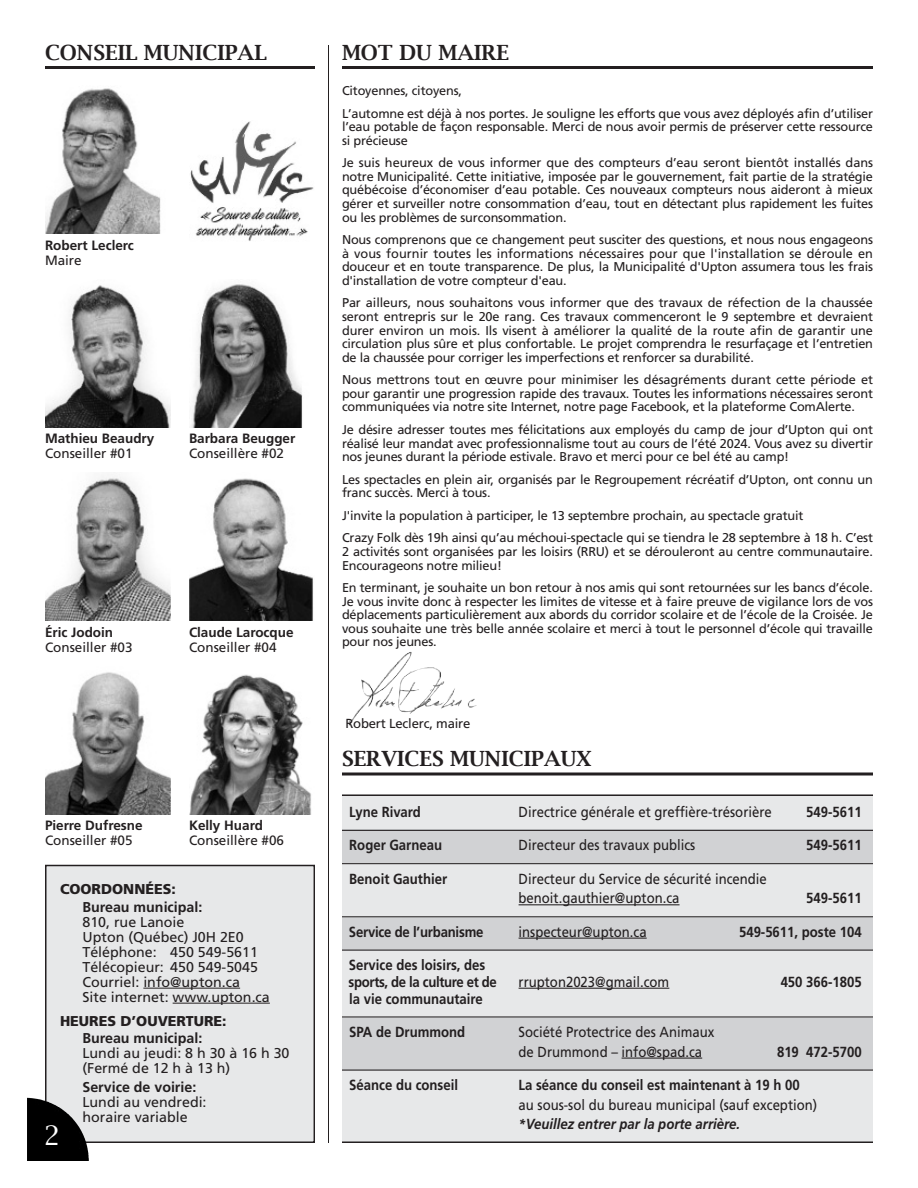
<style>
.page{position:relative;width:918px;height:1188px;background:#fff}
.page>*{position:absolute;margin:0;border:0;box-sizing:border-box;transform-origin:0 0}
.t1{font:27px "Lucida Bright";color:#fff}
.t2{font:600 21px "Lucida Bright";color:#231f20}
.t3{font:14.7px/19.8px "Frutiger";color:#231f20;scale:.9 1}
.t4{font:700 14.7px/16.8px "Frutiger";color:#231f20;scale:.9 1}
.t5{font:italic 700 14.7px "Frutiger";color:#231f20;scale:.9 1}
.t6{font:14.25px/15px "Frutiger";color:#231f20}
.t7{font:700 14.25px "Frutiger";color:#231f20}
.t8{font:900 14.25px "Frutiger";color:#231f20}
.t9{font:700 13.5px "Frutiger";color:#231f20}
.t10{font:13.5px "Frutiger";color:#231f20}
.t11{font:13.2px "Frutiger";letter-spacing:-.015em;color:#231f20}
.t12{font:12.75px/13.5px "Frutiger";letter-spacing:-.015em;color:#231f20;text-align:justify}
</style>
<div class="page">
<img style="left:348px;top:652px;width:114px;height:74px">
<div style="left:46px;top:866px;width:268px;height:275px;background:#e7e8e9"></div>
<div style="left:45px;top:865px;width:270px;height:278px;border:2px solid #231f20"></div>
<hr style="left:143px;top:988px;width:97px;height:1px;background:#231f20">
<hr style="left:173px;top:1003px;width:97px;height:1px;background:#231f20">
<img style="left:27px;top:1098px;width:62px;height:63px">
<hr style="left:45px;top:66px;width:270px;height:3px;background:#231f20">
<hr style="left:342px;top:66px;width:531px;height:3px;background:#231f20">
<svg style="left:342px;top:772px;width:531px;height:4px;background:#595657"></svg>
<img style="left:45px;top:285px;width:126px;height:143px">
<img style="left:45px;top:476px;width:126px;height:145px">
<img style="left:45px;top:672px;width:126px;height:142px">
<img style="left:190px;top:284px;width:112px;height:144px">
<img style="left:189px;top:478px;width:124px;height:143px">
<img style="left:189px;top:674px;width:122px;height:140px">
<img style="left:190px;top:121px;width:124px;height:120px">
<div style="left:342px;top:830px;width:531px;height:33px;background:#d1d2d4"></div>
<div style="left:342px;top:917px;width:531px;height:33px;background:#d1d2d4"></div>
<div style="left:342px;top:1017px;width:531px;height:53px;background:#d1d2d4"></div>
<div style="left:342px;top:796px;width:531px;height:34px;background:#e7e8e9"></div>
<div style="left:342px;top:864px;width:531px;height:53px;background:#e7e8e9"></div>
<div style="left:342px;top:950px;width:531px;height:67px;background:#e7e8e9"></div>
<div style="left:342px;top:1070px;width:531px;height:72px;background:#e7e8e9"></div>
<hr style="left:342px;top:794px;width:531px;height:2px;background:#231f20">
<hr style="left:342px;top:830px;width:531px;height:1px;background:#231f20">
<hr style="left:342px;top:863px;width:531px;height:1px;background:#231f20">
<hr style="left:519px;top:904px;width:161px;height:1px;background:#231f20">
<hr style="left:342px;top:916px;width:531px;height:1px;background:#231f20">
<hr style="left:519px;top:938px;width:128px;height:1px;background:#231f20">
<hr style="left:342px;top:950px;width:531px;height:1px;background:#231f20">
<hr style="left:519px;top:988px;width:150px;height:1px;background:#231f20">
<hr style="left:342px;top:1017px;width:531px;height:1px;background:#231f20">
<hr style="left:622px;top:1058px;width:80px;height:1px;background:#231f20">
<hr style="left:342px;top:1070px;width:531px;height:1px;background:#231f20">
<hr style="left:342px;top:1141px;width:531px;height:2px;background:#231f20">
<hr style="left:328px;top:45px;width:1px;height:1098px;background:#231f20">
<img style="left:45px;top:88px;width:116px;height:145px">
<h2 class="t2" style="left:45px;top:39px;width:223px">CONSEIL MUNICIPAL</h2>
<h2 class="t2" style="left:342px;top:39px;width:169px">MOT DU MAIRE</h2>
<p class="t9" style="left:45px;top:240px;width:90px">Robert Leclerc</p>
<p class="t10" style="left:45px;top:255px;width:38px">Maire</p>
<p class="t9" style="left:45px;top:433px;width:111px">Mathieu Beaudry</p>
<p class="t10" style="left:45px;top:448px;width:89px">Conseiller #01</p>
<p class="t9" style="left:189px;top:433px;width:108px">Barbara Beugger</p>
<p class="t10" style="left:189px;top:448px;width:97px">Conseillère #02</p>
<p class="t9" style="left:45px;top:627px;width:70px">Éric Jodoin</p>
<p class="t10" style="left:45px;top:642px;width:89px">Conseiller #03</p>
<p class="t9" style="left:189px;top:627px;width:106px">Claude Larocque</p>
<p class="t10" style="left:189px;top:642px;width:89px">Conseiller #04</p>
<p class="t9" style="left:45px;top:820px;width:99px">Pierre Dufresne</p>
<p class="t10" style="left:45px;top:835px;width:89px">Conseiller #05</p>
<p class="t9" style="left:189px;top:820px;width:75px">Kelly Huard</p>
<p class="t10" style="left:189px;top:835px;width:97px">Conseillère #06</p>
<p class="t8" style="left:60px;top:884px;width:117px">COORDONNÉES:</p>
<p class="t7" style="left:82px;top:901px;width:121px">Bureau municipal:</p>
<p class="t6" style="left:82px;top:915px;width:189px">810, rue Lanoie<br>Upton (Québec) J0H 2E0<br>Téléphone: 450 549-5611<br>Télécopieur: 450 549-5045<br>Courriel: info@upton.ca<br>Site internet: www.upton.ca</p>
<p class="t8" style="left:60px;top:1015px;width:168px">HEURES D’OUVERTURE:</p>
<p class="t7" style="left:83px;top:1032px;width:121px">Bureau municipal:</p>
<p class="t6" style="left:83px;top:1047px;width:209px">Lundi au jeudi: 8 h 30 à 16 h 30 (Fermé de 12 h à 13 h)</p>
<p class="t7" style="left:83px;top:1082px;width:115px">Service de voirie:</p>
<p class="t6" style="left:83px;top:1096px;width:126px">Lundi au vendredi: horaire variable</p>
<h1 class="t1" style="left:44px;top:1119px;width:18px">2</h1>
<p class="t12" style="left:342px;top:80px;width:532px;line-height:22.5px">Citoyennes, citoyens,<br>L’automne est déjà à nos portes. Je souligne les efforts que vous avez déployés afin d’utiliser</p>
<p class="t12" style="left:342px;top:121px;width:533px">l’eau potable de façon responsable. Merci de nous avoir permis de préserver cette ressource si précieuse</p>
<p class="t12" style="left:342px;top:157px;width:533px">Je suis heureux de vous informer que des compteurs d’eau seront bientôt installés dans notre Municipalité. Cette initiative, imposée par le gouvernement, fait partie de la stratégie québécoise d’économiser d’eau potable. Ces nouveaux compteurs nous aideront à mieux gérer et surveiller notre consommation d’eau, tout en détectant plus rapidement les fuites ou les problèmes de surconsommation.</p>
<p class="t12" style="left:342px;top:234px;width:533px">Nous comprenons que ce changement peut susciter des questions, et nous nous engageons à vous fournir toutes les informations nécessaires pour que l'installation se déroule en douceur et en toute transparence. De plus, la Municipalité d'Upton assumera tous les frais d'installation de votre compteur d'eau.</p>
<p class="t12" style="left:342px;top:297px;width:533px">Par ailleurs, nous souhaitons vous informer que des travaux de réfection de la chaussée seront entrepris sur le 20e rang. Ces travaux commenceront le 9 septembre et devraient durer environ un mois. Ils visent à améliorer la qualité de la route afin de garantir une circulation plus sûre et plus confortable. Le projet comprendra le resurfaçage et l’entretien de la chaussée pour corriger les imperfections et renforcer sa durabilité.</p>
<p class="t12" style="left:342px;top:374px;width:533px">Nous mettrons tout en œuvre pour minimiser les désagréments durant cette période et pour garantir une progression rapide des travaux. Toutes les informations nécessaires seront communiquées via notre site Internet, notre page Facebook, et la plateforme ComAlerte.</p>
<p class="t12" style="left:342px;top:424px;width:532px">Je désire adresser toutes mes félicitations aux employés du camp de jour d’Upton qui ont réalisé leur mandat avec professionnalisme tout au cours de l’été 2024. Vous avez su divertir nos jeunes durant la période estivale. Bravo et merci pour ce bel été au camp!</p>
<p class="t12" style="left:342px;top:474px;width:533px">Les spectacles en plein air, organisés par le Regroupement récréatif d’Upton, ont connu un franc succès. Merci à tous.</p>
<p class="t12" style="left:342px;top:505px;width:532px;line-height:22.5px">J'invite la population à participer, le 13 septembre prochain, au spectacle gratuit<br>Crazy Folk dès 19h ainsi qu’au méchoui-spectacle qui se tiendra le 28 septembre à 18 h. C’est</p>
<p class="t12" style="left:342px;top:546px;width:533px">2 activités sont organisées par les loisirs (RRU) et se dérouleront au centre communautaire.<br>Encourageons notre milieu!</p>
<p class="t12" style="left:342px;top:582px;width:533px">En terminant, je souhaite un bon retour à nos amis qui sont retournées sur les bancs d’école.<br>Je vous invite donc à respecter les limites de vitesse et à faire preuve de vigilance lors de vos déplacements particulièrement aux abords du corridor scolaire et de l’école de la Croisée. Je vous souhaite une très belle année scolaire et merci à tout le personnel d’école qui travaille pour nos jeunes.</p>
<p class="t11" style="left:345px;top:718px;width:127px">Robert Leclerc, maire</p>
<h2 class="t2" style="left:342px;top:746px;width:251px">SERVICES MUNICIPAUX</h2>
<p class="t4" style="left:349px;top:805px;width:81px">Lyne Rivard</p>
<p class="t3" style="left:519px;top:803px;width:283px">Directrice générale et greffière-trésorière</p>
<p class="t4" style="left:806px;top:805px;width:63px">549-5611</p>
<p class="t4" style="left:349px;top:838px;width:105px">Roger Garneau</p>
<p class="t3" style="left:519px;top:836px;width:198px">Directeur des travaux publics</p>
<p class="t4" style="left:806px;top:838px;width:63px">549-5611</p>
<p class="t4" style="left:349px;top:871px;width:110px">Benoit Gauthier</p>
<p class="t3" style="left:519px;top:870px;width:277px">Directeur du Service de sécurité incendie benoit.gauthier@upton.ca</p>
<p class="t4" style="left:806px;top:891px;width:63px">549-5611</p>
<p class="t4" style="left:349px;top:924px;width:151px">Service de l’urbanisme</p>
<p class="t3" style="left:519px;top:923px;width:144px">inspecteur@upton.ca</p>
<p class="t4" style="left:739px;top:924px;width:138px">549-5611, poste 104</p>
<p class="t4" style="left:349px;top:958px;width:166px">Service des loisirs, des sports, de la culture et de</p>
<p class="t3" style="left:519px;top:973px;width:169px">rrupton2023@gmail.com</p>
<p class="t4" style="left:781px;top:974px;width:92px">450 366-1805</p>
<p class="t4" style="left:349px;top:991px;width:150px">la vie communautaire</p>
<p class="t4" style="left:349px;top:1024px;width:130px">SPA de Drummond</p>
<p class="t3" style="left:519px;top:1023px;width:219px">Société Protectrice des Animaux de Drummond – info@spad.ca</p>
<p class="t4" style="left:777px;top:1044px;width:96px">819 472-5700</p>
<p class="t4" style="left:349px;top:1078px;width:122px">Séance du conseil</p>
<p class="t4" style="left:519px;top:1078px;width:314px">La séance du conseil est maintenant à 19 h 00</p>
<p class="t3" style="left:519px;top:1096px;width:333px">au sous-sol du bureau municipal (sauf exception)</p>
<p class="t5" style="left:519px;top:1118px;width:248px">*Veuillez entrer par la porte arrière.</p>
</div>
